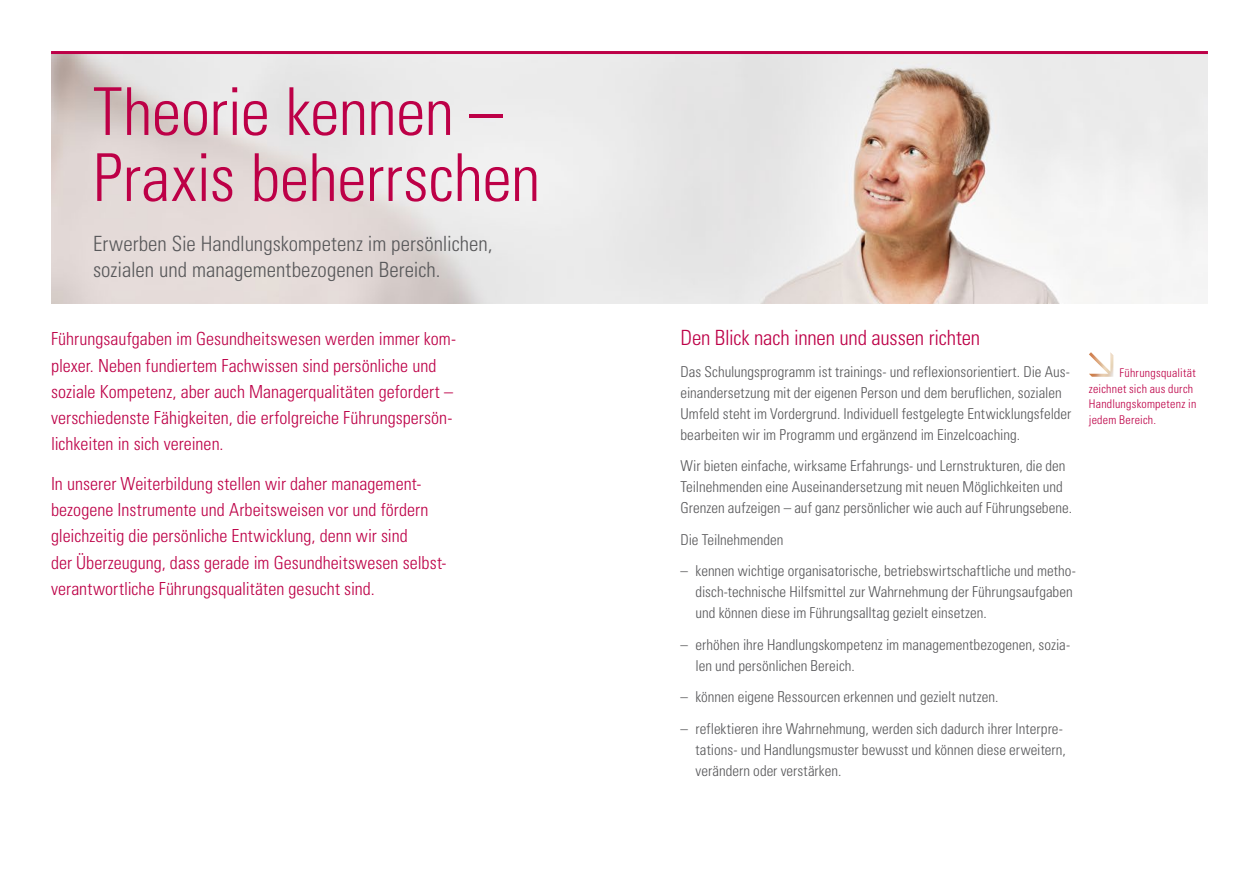
<style>
.page{position:relative;width:1259px;height:893px;background:#fff}
.page>*{position:absolute;margin:0;border:0;box-sizing:border-box;transform-origin:0 0}
.t1{font:300 condensed 66px "Univers";letter-spacing:-.01em;color:#bd0047}
.t2{font:300 condensed 21px/26.2px "Univers";color:#58585a}
.t3{font:300 condensed 21px "Univers";letter-spacing:-.01em;color:#bd0047}
.t4{font:300 condensed 18px/26.2px "Univers";color:#bd0047}
.t5{font:300 condensed 15px/21px "Univers";color:#58585a}
.t6{font:300 condensed 12px/15.8px "Univers";letter-spacing:.02em;color:#bd0047}
</style>
<div class="page">
<img style="left:51px;top:54px;width:1157px;height:249px">
<img style="left:1089px;top:352px;width:24px;height:25px">
<hr style="left:51px;top:51px;width:1157px;height:3px;background:#bd0047">
<p class="t1" style="left:93px;top:72px;width:411px">Theorie kennen –</p>
<p class="t1" style="left:93px;top:138px;width:449px">Praxis beherrschen</p>
<p class="t2" style="left:93px;top:231px;width:401px">Erwerben Sie Handlungskompetenz im persönlichen, sozialen und managementbezogenen Bereich.</p>
<p class="t4" style="left:51px;top:326px;width:406px">Führungsaufgaben im Gesundheitswesen werden immer kom&shy;plexer. Neben fundiertem Fachwissen sind persönliche und soziale Kompetenz, aber auch Managerqualitäten gefordert – verschiedenste Fähigkeiten, die erfolgreiche Führungspersön&shy;lichkeiten in sich vereinen.</p>
<p class="t4" style="left:51px;top:470px;width:397px">In unserer Weiterbildung stellen wir daher management&shy;bezogene Instrumente und Arbeitsweisen vor und fördern gleichzeitig die persönliche Entwicklung, denn wir sind<br>der Überzeugung, dass gerade im Gesundheitswesen selbst&shy;verantwortliche Führungsqualitäten gesucht sind.</p>
<p class="t3" style="left:680px;top:325px;width:301px">Den Blick nach innen und aussen richten</p>
<p class="t5" style="left:680px;top:361px;width:392px">Das Schulungsprogramm ist trainings- und reflexionsorientiert. Die Aus&shy;einandersetzung mit der eigenen Person und dem beruflichen, sozialen Umfeld steht im Vordergrund. Individuell festgelegte Entwicklungsfelder bearbeiten wir im Programm und ergänzend im Einzelcoaching.</p>
<p class="t5" style="left:680px;top:455px;width:393px">Wir bieten einfache, wirksame Erfahrungs- und Lernstrukturen, die den<br>Teilnehmenden eine Auseinandersetzung mit neuen Möglichkeiten und<br>Grenzen aufzeigen – auf ganz persönlicher wie auch auf Führungsebene.</p>
<p class="t5" style="left:680px;top:529px;width:105px">Die Teilnehmenden</p>
<p class="t5" style="left:695px;top:560px;width:382px;text-indent:-15px">– kennen wichtige organisatorische, betriebswirtschaftliche und metho&shy;disch-technische Hilfsmittel zur Wahrnehmung der Führungsaufgaben und können diese im Führungsalltag gezielt einsetzen.</p>
<p class="t5" style="left:695px;top:634px;width:376px;text-indent:-15px">– erhöhen ihre Handlungskompetenz im managementbezogenen, sozia&shy;len und persönlichen Bereich.</p>
<p class="t5" style="left:680px;top:686px;width:319px">– können eigene Ressourcen erkennen und gezielt nutzen.</p>
<p class="t5" style="left:695px;top:718px;width:372px;text-indent:-15px">– reflektieren ihre Wahrnehmung, werden sich dadurch ihrer Interpre&shy;tations- und Handlungsmuster bewusst und können diese erweitern, verändern oder verstärken.</p>
<p class="t6" style="left:1089px;top:365px;width:109px;text-indent:31px">Führungsqualität zeichnet sich aus durch<br>Handlungskompetenz in jedem Bereich.</p>
</div>
